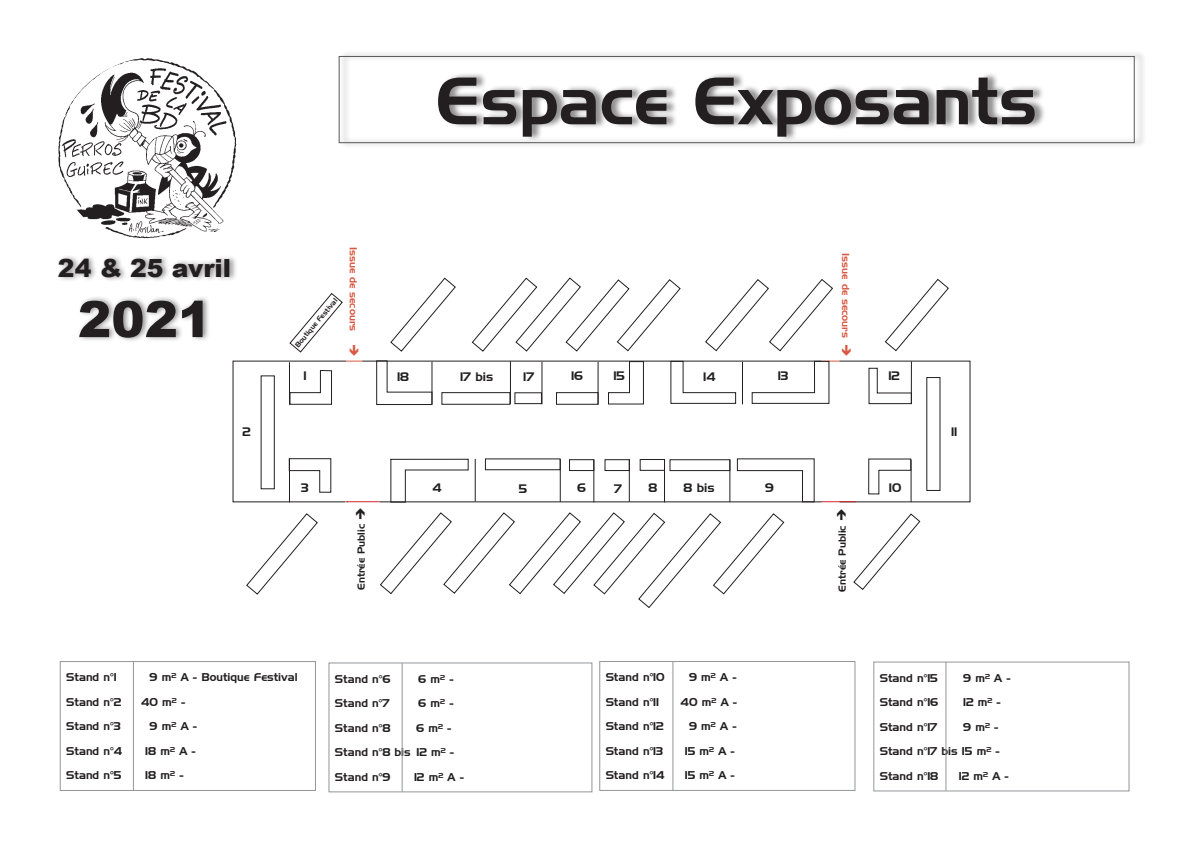
<style>
.page{position:relative;width:1191px;height:842px;background:#fff}
.page>*{position:absolute;margin:0;border:0;box-sizing:border-box;transform-origin:0 0}
.t1{font:65px "Handel Gothic BT";color:#231f20}
.t2{font:900 50px "Arial";color:#231f20}
.t3{font:900 25px "Arial";color:#231f20}
.t4{font:12px "Handel Gothic BT";color:#231f20}
.t5{font:11px "Handel Gothic BT";color:#231f20}
.t6{font:10px "Handel Gothic BT";color:#d95842}
.t7{font:10px "Handel Gothic BT";color:#231f20}
.t8{font:7px "Handel Gothic BT";color:#231f20}
</style>
<div class="page">
<hr style="left:379px;top:501px;width:443px;height:1px;background:#231f20">
<img style="left:58px;top:58px;width:179px;height:181px">
<div style="left:57px;top:254px;width:181px;height:89px;background:#231f20;opacity:.5"></div>
<div style="left:339px;top:50px;width:806px;height:99px;background:#231f20;opacity:.5"></div>
<div style="left:339px;top:56px;width:795px;height:87px;border:1px solid #57585a"></div>
<hr style="left:362px;top:361px;width:460px;height:1px;background:#231f20">
<hr style="left:822px;top:501px;width:34px;height:1px;background:#d1232a">
<hr style="left:345px;top:501px;width:34px;height:1px;background:#d1232a">
<div style="left:60px;top:661px;width:256px;height:130px;border:1px solid #939598"></div>
<svg style="left:376px;top:360px;width:56px;height:45px"></svg>
<hr style="left:432px;top:362px;width:1px;height:42px;background:#231f20">
<svg style="left:390px;top:459px;width:79px;height:44px"></svg>
<hr style="left:475px;top:459px;width:1px;height:42px;background:#231f20">
<div style="left:485px;top:459px;width:75px;height:11px;border:1px solid #231f20"></div>
<svg style="left:868px;top:368px;width:44px;height:36px"></svg>
<hr style="left:911px;top:361px;width:1px;height:42px;background:#231f20">
<svg style="left:868px;top:458px;width:43px;height:36px"></svg>
<hr style="left:910px;top:460px;width:1px;height:42px;background:#231f20">
<hr style="left:560px;top:459px;width:1px;height:43px;background:#231f20">
<hr style="left:133px;top:662px;width:1px;height:129px;background:#939598">
<svg style="left:390px;top:278px;width:66px;height:74px"></svg>
<svg style="left:884px;top:279px;width:65px;height:72px"></svg>
<svg style="left:853px;top:513px;width:67px;height:77px"></svg>
<hr style="left:729px;top:460px;width:1px;height:42px;background:#231f20">
<div style="left:441px;top:392px;width:69px;height:12px;border:1px solid #231f20"></div>
<svg style="left:737px;top:458px;width:77px;height:44px"></svg>
<div style="left:569px;top:459px;width:25px;height:12px;border:1px solid #231f20"></div>
<hr style="left:593px;top:460px;width:1px;height:42px;background:#231f20">
<div style="left:599px;top:661px;width:256px;height:130px;border:1px solid #939598"></div>
<hr style="left:672px;top:661px;width:1px;height:129px;background:#939598">
<div style="left:329px;top:663px;width:263px;height:129px;border:1px solid #939598"></div>
<hr style="left:402px;top:663px;width:1px;height:129px;background:#939598">
<div style="left:873px;top:662px;width:256px;height:129px;border:1px solid #939598"></div>
<hr style="left:945px;top:662px;width:1px;height:129px;background:#939598">
<div style="left:605px;top:459px;width:24px;height:12px;border:1px solid #231f20"></div>
<div style="left:640px;top:459px;width:25px;height:12px;border:1px solid #231f20"></div>
<hr style="left:629px;top:459px;width:1px;height:43px;background:#231f20">
<hr style="left:664px;top:460px;width:1px;height:42px;background:#231f20">
<div style="left:670px;top:459px;width:60px;height:12px;border:1px solid #231f20"></div>
<svg style="left:380px;top:512px;width:404px;height:96px"></svg>
<svg style="left:232px;top:293px;width:133px;height:302px"></svg>
<svg style="left:472px;top:277px;width:378px;height:127px"></svg>
<p class="t3" style="left:58px;top:250px;width:175px">24 &amp; 25 avril</p>
<p class="t2" style="left:78px;top:283px;width:135px">2021</p>
<p class="t4" style="left:243px;top:425px;width:10px">2</p>
<p class="t1" style="left:436px;top:62px;width:602px">Espace Exposants</p>
<p class="t8" style="left:293px;top:344px;width:63px;rotate:-50deg">Boutique Festival</p>
<p class="t4" style="left:303px;top:368px;width:5px">1</p>
<p class="t6" style="left:359px;top:247px;width:86px;rotate:90deg">Issue de secours</p>
<p class="t6" style="left:851px;top:253px;width:86px;rotate:90deg">Issue de secours</p>
<p class="t4" style="left:397px;top:369px;width:13px">18</p>
<p class="t4" style="left:460px;top:369px;width:35px">17 bis</p>
<p class="t4" style="left:523px;top:369px;width:12px">17</p>
<p class="t4" style="left:571px;top:368px;width:13px">16</p>
<p class="t4" style="left:613px;top:368px;width:13px">15</p>
<p class="t4" style="left:703px;top:369px;width:14px">14</p>
<p class="t4" style="left:777px;top:368px;width:12px">13</p>
<p class="t4" style="left:888px;top:368px;width:13px">12</p>
<p class="t4" style="left:301px;top:480px;width:9px">3</p>
<p class="t7" style="left:355px;top:590px;width:68px;rotate:-90deg">Entrée Public</p>
<p class="t4" style="left:432px;top:481px;width:11px">4</p>
<p class="t4" style="left:519px;top:481px;width:10px">5</p>
<p class="t4" style="left:577px;top:480px;width:10px">6</p>
<p class="t4" style="left:683px;top:481px;width:33px">8 bis</p>
<p class="t4" style="left:765px;top:480px;width:10px">9</p>
<p class="t4" style="left:889px;top:481px;width:14px">10</p>
<p class="t4" style="left:614px;top:481px;width:9px">7</p>
<p class="t4" style="left:648px;top:481px;width:10px">8</p>
<p class="t7" style="left:836px;top:592px;width:68px;rotate:-90deg">Entrée Public</p>
<p class="t4" style="left:951px;top:424px;width:8px">11</p>
<p class="t5" style="left:66px;top:670px;width:52px">Stand n°1</p>
<p class="t5" style="left:150px;top:670px;width:150px">9 m² A - Boutique Festival</p>
<p class="t5" style="left:66px;top:695px;width:57px">Stand n°2</p>
<p class="t5" style="left:141px;top:695px;width:46px">40 m² -</p>
<p class="t5" style="left:66px;top:720px;width:56px">Stand n°3</p>
<p class="t5" style="left:150px;top:720px;width:49px">9 m² A -</p>
<p class="t5" style="left:66px;top:744px;width:58px">Stand n°4</p>
<p class="t5" style="left:145px;top:744px;width:52px">18 m² A -</p>
<p class="t5" style="left:66px;top:769px;width:57px">Stand n°5</p>
<p class="t5" style="left:145px;top:769px;width:40px">18 m² -</p>
<p class="t5" style="left:335px;top:672px;width:57px">Stand n°6</p>
<p class="t5" style="left:418px;top:672px;width:37px">6 m² -</p>
<p class="t5" style="left:335px;top:696px;width:56px">Stand n°7</p>
<p class="t5" style="left:418px;top:696px;width:37px">6 m² -</p>
<p class="t5" style="left:335px;top:721px;width:57px">Stand n°8</p>
<p class="t5" style="left:416px;top:721px;width:37px">6 m² -</p>
<p class="t5" style="left:335px;top:745px;width:121px">Stand n°8 bis 12 m² -</p>
<p class="t5" style="left:335px;top:770px;width:57px">Stand n°9</p>
<p class="t5" style="left:414px;top:770px;width:51px">12 m² A -</p>
<p class="t5" style="left:605px;top:670px;width:61px">Stand n°10</p>
<p class="t5" style="left:689px;top:670px;width:49px">9 m² A -</p>
<p class="t5" style="left:605px;top:695px;width:55px">Stand n°11</p>
<p class="t5" style="left:680px;top:695px;width:58px">40 m² A -</p>
<p class="t5" style="left:605px;top:719px;width:60px">Stand n°12</p>
<p class="t5" style="left:689px;top:719px;width:49px">9 m² A -</p>
<p class="t5" style="left:605px;top:744px;width:59px">Stand n°13</p>
<p class="t5" style="left:685px;top:744px;width:51px">15 m² A -</p>
<p class="t5" style="left:605px;top:769px;width:61px">Stand n°14</p>
<p class="t5" style="left:685px;top:769px;width:51px">15 m² A -</p>
<p class="t5" style="left:879px;top:671px;width:60px">Stand n°15</p>
<p class="t5" style="left:963px;top:671px;width:49px">9 m² A -</p>
<p class="t5" style="left:879px;top:695px;width:60px">Stand n°16</p>
<p class="t5" style="left:963px;top:695px;width:39px">12 m² -</p>
<p class="t5" style="left:879px;top:720px;width:59px">Stand n°17</p>
<p class="t5" style="left:963px;top:720px;width:37px">9 m² -</p>
<p class="t5" style="left:879px;top:745px;width:121px">Stand n°17 bis 15 m² -</p>
<p class="t5" style="left:879px;top:769px;width:60px">Stand n°18</p>
<p class="t5" style="left:959px;top:769px;width:51px">12 m² A -</p>
</div>
